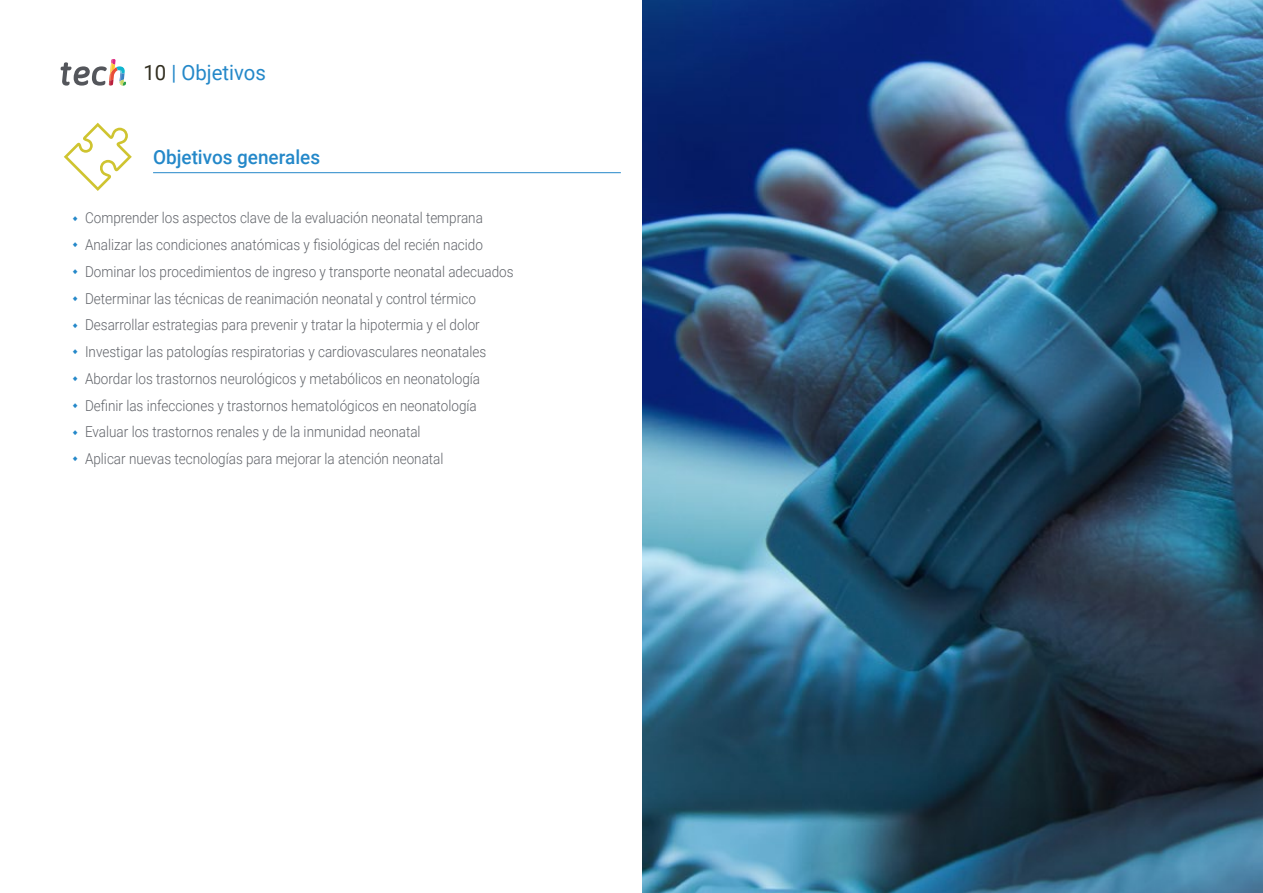
<style>
.page{position:relative;width:1263px;height:893px;background:#fff}
.page>*{position:absolute;margin:0;border:0;box-sizing:border-box;transform-origin:0 0}
.t1{font:21px "Roboto";color:#2488c9}
.t2{font:500 19.5px "Roboto";color:#2488c9}
.t3{font:300 15px/26.7px "Roboto";color:#61646a;scale:.9 1}
.s1{color:#312e20}
</style>
<div class="page">
<hr style="left:153px;top:172px;width:468px;height:1px;background:#2488c9">
<svg style="left:64px;top:123px;width:68px;height:68px"></svg>
<img style="left:642px;top:0;width:621px;height:893px">
<svg style="left:61px;top:59px;width:65px;height:27px"></svg>
<h1 class="t1" style="left:144px;top:57px;width:124px"><span class="s1">10</span> | Objetivos</h1>
<h2 class="t2" style="left:153px;top:144px;width:169px">Objetivos generales</h2>
<p class="t3" style="left:85px;top:204px;width:478px">Comprender los aspectos clave de la evaluación neonatal temprana Analizar las condiciones anatómicas y fisiológicas del recién nacido Dominar los procedimientos de ingreso y transporte neonatal adecuados Determinar las técnicas de reanimación neonatal y control térmico Desarrollar estrategias para prevenir y tratar la hipotermia y el dolor Investigar las patologías respiratorias y cardiovasculares neonatales Abordar los trastornos neurológicos y metabólicos en neonatología Definir las infecciones y trastornos hematológicos en neonatología Evaluar los trastornos renales y de la inmunidad neonatal<br>Aplicar nuevas tecnologías para mejorar la atención neonatal</p>
</div>
